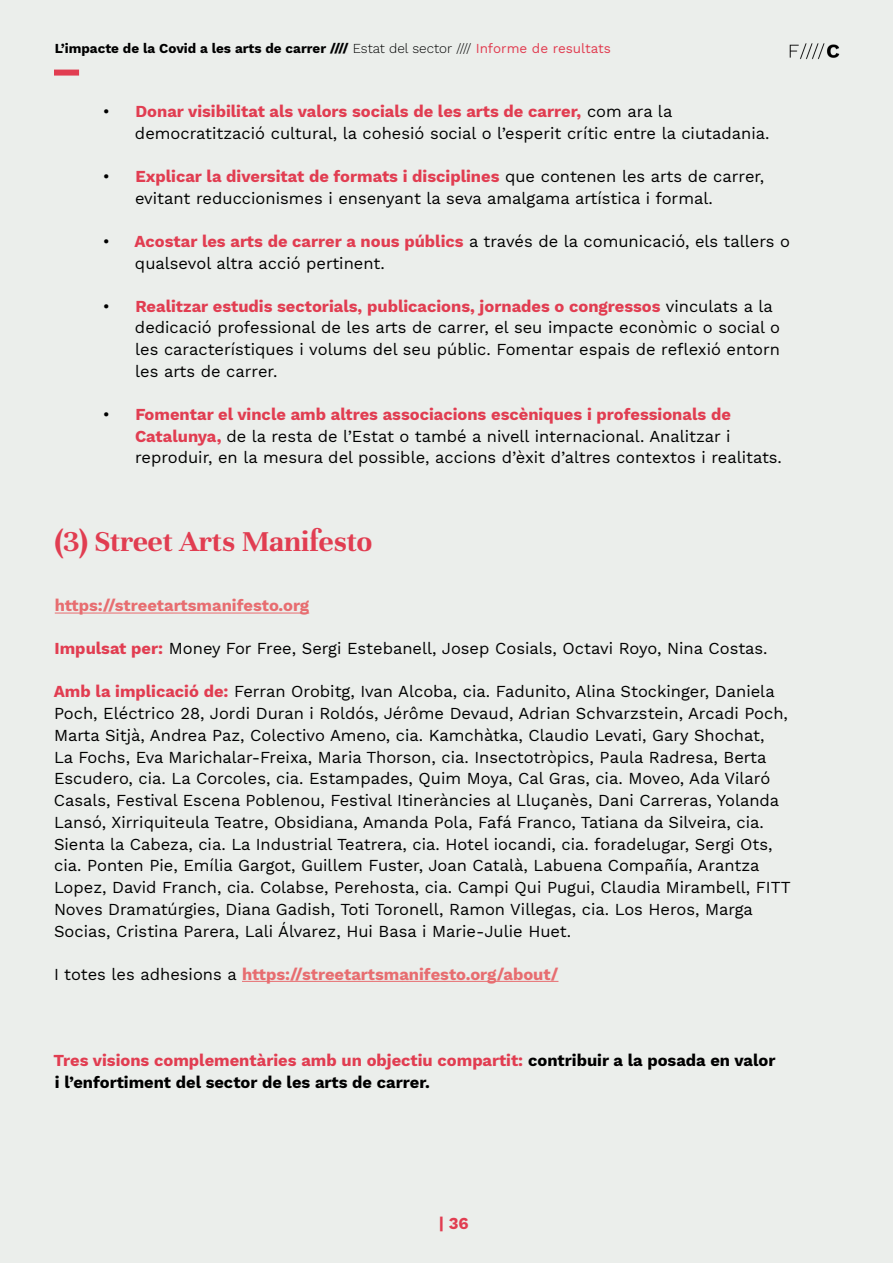
<style>
.page{position:relative;width:893px;height:1263px;background:#ebeeeb}
.page>*{position:absolute;margin:0;border:0;box-sizing:border-box;transform-origin:0 0}
.Títol-seccions{font:700 31.5px "Unna";color:#e13d51}
.PRÀGRAF-BASE{font:16.5px/21.8px "Work Sans";color:#000}
.PRÀGRAF-BASE-2{font:700 16.5px/21.8px "Work Sans";color:#000}
.PRÀGRAF-BASE-3{font:700 16.5px "Work Sans";color:#e76d70}
.t1{font:700 16.5px "Work Sans";color:#e13d51}
.t2{font:700 13.5px "Work Sans";color:#000}
.s1{font-weight:300}
.s2{font-weight:400;color:#e13d51}
.s3{font-weight:700;color:#e13d51}
.s4{font-weight:400;color:#000}
.s5{color:#e13d51}
</style>
<div class="page">
<div style="left:54px;top:70px;width:25px;height:6px;background:#e13d51"></div>
<img style="left:789px;top:43px;width:51px;height:17px">
<hr style="left:55px;top:613px;width:254px;height:1px;background:#e76d70">
<hr style="left:242px;top:981px;width:316px;height:1px;background:#e76d70">
<p class="t2" style="left:55px;top:38px;width:558px">L’impacte de la Covid a les arts de carrer //// <span class="s1">Estat del sector ////</span> <span class="s2">Informe de resultats</span></p>
<p class="PRÀGRAF-BASE" style="left:135px;top:100px;width:636px;text-indent:-32px">• <span class="s3">Donar visibilitat als valors socials de les arts de carrer,</span> com ara la democratització cultural, la cohesió social o l’esperit crític entre la ciutadania.</p>
<p class="PRÀGRAF-BASE" style="left:135px;top:165px;width:631px;text-indent:-32px">• <span class="s3">Explicar la diversitat de formats i disciplines</span> que contenen les arts de carrer, evitant reduccionismes i ensenyant la seva amalgama artística i formal.</p>
<p class="PRÀGRAF-BASE" style="left:135px;top:230px;width:657px;text-indent:-32px">• <span class="s3">Acostar les arts de carrer a nous públics</span> a través de la comunicació, els tallers o qualsevol altra acció pertinent.</p>
<p class="PRÀGRAF-BASE" style="left:135px;top:295px;width:646px;text-indent:-32px">• <span class="s3">Realitzar estudis sectorials, publicacions, jornades o congressos</span> vinculats a la dedicació professional de les arts de carrer, el seu impacte econòmic o social o les característiques i volums del seu públic. Fomentar espais de reflexió entorn les arts de carrer.</p>
<p class="PRÀGRAF-BASE" style="left:135px;top:403px;width:648px;text-indent:-32px">• <span class="s3">Fomentar el vincle amb altres associacions escèniques i professionals de<br>Catalunya,</span> de la resta de l’Estat o també a nivell internacional. Analitzar i reproduir, en la mesura del possible, accions d’èxit d’altres contextos i realitats.</p>
<p class="Títol-seccions" style="left:55px;top:519px;width:319px">(3) Street Arts Manifesto</p>
<p class="PRÀGRAF-BASE-3" style="left:55px;top:593px;width:256px">https://streetartsmanifesto.org</p>
<p class="PRÀGRAF-BASE" style="left:55px;top:637px;width:715px"><span class="s3">Impulsat per:</span> Money For Free, Sergi Estebanell, Josep Cosials, Octavi Royo, Nina Costas.</p>
<p class="PRÀGRAF-BASE" style="left:54px;top:680px;width:738px"><span class="s3">Amb la implicació de:</span> Ferran Orobitg, Ivan Alcoba, cia. Fadunito, Alina Stockinger, Daniela Poch, Eléctrico 28, Jordi Duran i Roldós, Jérôme Devaud, Adrian Schvarzstein, Arcadi Poch, Marta Sitjà, Andrea Paz, Colectivo Ameno, cia. Kamchàtka, Claudio Levati, Gary Shochat,<br>La Fochs, Eva Marichalar-Freixa, Maria Thorson, cia. Insectotròpics, Paula Radresa, Berta Escudero, cia. La Corcoles, cia. Estampades, Quim Moya, Cal Gras, cia. Moveo, Ada Vilaró Casals, Festival Escena Poblenou, Festival Itineràncies al Lluçanès, Dani Carreras, Yolanda Lansó, Xirriquiteula Teatre, Obsidiana, Amanda Pola, Fafá Franco, Tatiana da Silveira, cia.<br>Sienta la Cabeza, cia. La Industrial Teatrera, cia. Hotel iocandi, cia. foradelugar, Sergi Ots, cia. Ponten Pie, Emília Gargot, Guillem Fuster, Joan Català, Labuena Compañía, Arantza Lopez, David Franch, cia. Colabse, Perehosta, cia. Campi Qui Pugui, Claudia Mirambell, FITT Noves Dramatúrgies, Diana Gadish, Toti Toronell, Ramon Villegas, cia. Los Heros, Marga Socias, Cristina Parera, Lali Álvarez, Hui Basa i Marie-Julie Huet.</p>
<p class="PRÀGRAF-BASE-3" style="left:54px;top:961px;width:506px"><span class="s4">I totes les adhesions a</span> https://streetartsmanifesto.org/about/</p>
<p class="PRÀGRAF-BASE-2" style="left:53px;top:1048px;width:724px"><span class="s5">Tres visions complementàries amb un objectiu compartit:</span> contribuir a la posada en valor i l’enfortiment del sector de les arts de carrer.</p>
<p class="t1" style="left:439px;top:1211px;width:31px">| 36</p>
</div>
